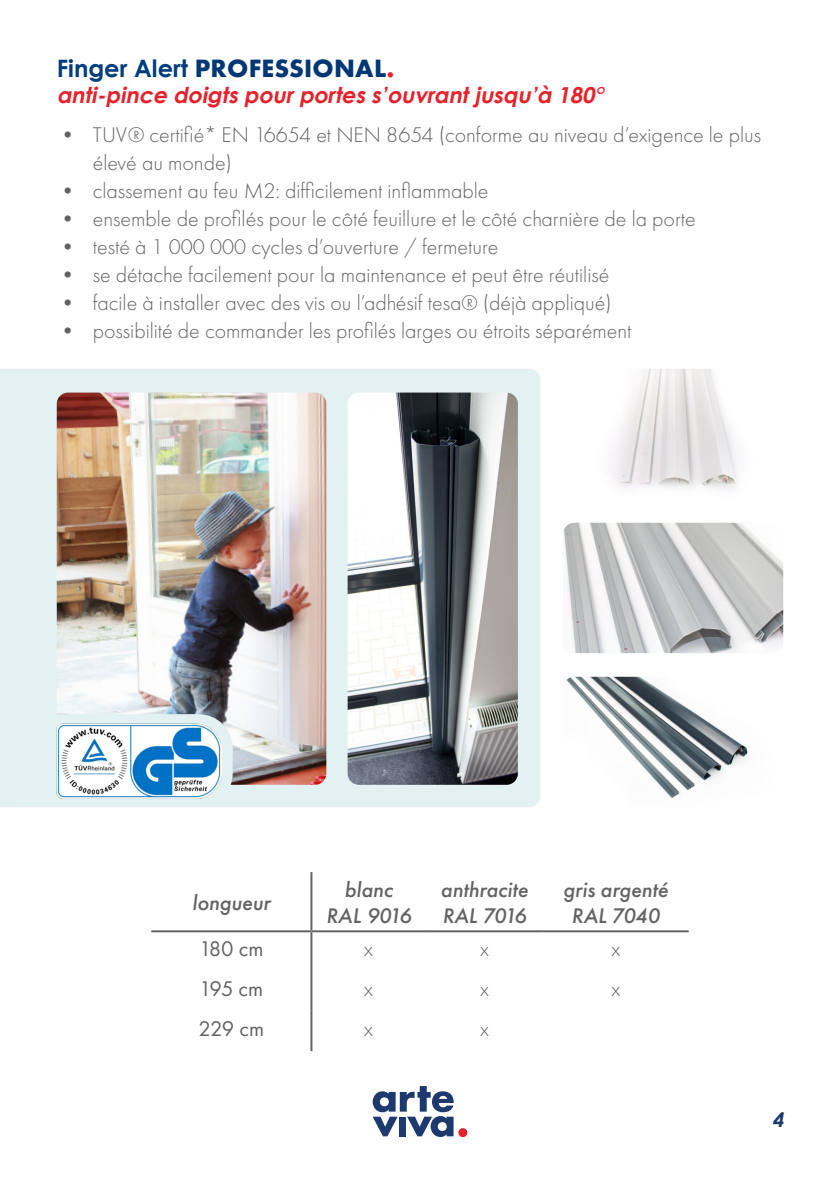
<style>
.page{position:relative;width:840px;height:1191px;background:#fff}
.page>*{position:absolute;margin:0;border:0;box-sizing:border-box;transform-origin:0 0}
.t1{font:700 26px "Futura PT";letter-spacing:.01em;color:#013775}
.t2{font:300 22px/28px "Futura PT";color:#636366}
.t3{font:italic 500 22px/26.4px "Futura PT";color:#636366;text-align:center}
.t4{font:italic 700 22px "Century Gothic";color:#e8212a}
.t5{font:22px "Futura PT";letter-spacing:-.035em;color:#636366}
.t6{font:italic 700 20px "Century Gothic";color:#1d396d}
.s1{font-family:"Century Gothic";font-size:24px;color:#013d7d}
.s2{color:#e8212a}
</style>
<div class="page">
<div style="left:0;top:369px;width:540px;height:438px;background:#e4f1f3"></div>
<img style="left:57px;top:392px;width:269px;height:393px">
<svg style="left:372px;top:1086px;width:81px;height:51px"></svg>
<div style="left:458px;top:1128px;width:9px;height:9px;background:#e8212a;border-radius:50%"></div>
<div style="left:0;top:714px;width:232px;height:93px;background:#e4f1f3"></div>
<img style="left:57px;top:723px;width:164px;height:75px">
<img style="left:347px;top:392px;width:170px;height:393px">
<img style="left:612px;top:369px;width:125px;height:121px">
<img style="left:566px;top:677px;width:182px;height:121px">
<img style="left:563px;top:523px;width:219px;height:130px">
<hr style="left:310px;top:872px;width:2px;height:58px;background:#636366">
<hr style="left:151px;top:930px;width:160px;height:2px;background:#636366">
<hr style="left:311px;top:930px;width:114px;height:2px;background:#636366">
<hr style="left:310px;top:932px;width:2px;height:39px;background:#636366">
<hr style="left:425px;top:930px;width:117px;height:2px;background:#636366">
<hr style="left:542px;top:930px;width:146px;height:2px;background:#636366">
<hr style="left:310px;top:971px;width:2px;height:39px;background:#636366">
<hr style="left:310px;top:1010px;width:2px;height:41px;background:#636366">
<p class="t1" style="left:57px;top:51px;width:339px"><span class="s1">Finger Alert</span> PROFESSIONAL<span class="s2">.</span></p>
<p class="t4" style="left:57px;top:78px;width:553px">anti-pince doigtspourportess’ouvrantjusqu’à 180°</p>
<p class="t2" style="left:93px;top:121px;width:669px;text-indent:-36px">• TUV® certifié* EN 16654 et NEN 8654 (conforme au niveau d’exigence le plus élevé au monde)</p>
<p class="t2" style="left:57px;top:177px;width:433px">• classement au feu M2: difficilement inflammable</p>
<p class="t2" style="left:57px;top:205px;width:640px">• ensemble de profilés pour le côté feuillure et le côté charnière de la porte</p>
<p class="t2" style="left:57px;top:233px;width:443px">• testé à 1 000 000 cycles d’ouverture / fermeture</p>
<p class="t2" style="left:57px;top:261px;width:554px">• se détache facilement pour la maintenance et peut être réutilisé</p>
<p class="t2" style="left:57px;top:289px;width:556px">• facile à installer avec des vis ou l’adhésif tesa® (déjà appliqué)</p>
<p class="t2" style="left:57px;top:317px;width:575px">• possibilité de commander les profilés larges ou étroits séparément</p>
<p class="t3" style="left:192px;top:889px;width:80px">longueur</p>
<p class="t3" style="left:326px;top:876px;width:86px">blanc<br>RAL 9016</p>
<p class="t3" style="left:440px;top:876px;width:89px">anthracite</p>
<p class="t3" style="left:442px;top:903px;width:85px">RAL 7016</p>
<p class="t3" style="left:563px;top:876px;width:106px">gris argenté</p>
<p class="t3" style="left:571px;top:903px;width:90px">RAL 7040</p>
<p class="t5" style="left:199px;top:935px;width:66px">180 cm</p>
<p class="t2" style="left:364px;top:935px;width:10px">x</p>
<p class="t2" style="left:479px;top:935px;width:10px">x</p>
<p class="t2" style="left:611px;top:935px;width:10px">x</p>
<p class="t5" style="left:199px;top:975px;width:66px">195 cm</p>
<p class="t2" style="left:364px;top:974px;width:10px">x</p>
<p class="t2" style="left:479px;top:974px;width:10px">x</p>
<p class="t2" style="left:611px;top:974px;width:10px">x</p>
<p class="t5" style="left:198px;top:1015px;width:67px">229 cm</p>
<p class="t2" style="left:364px;top:1014px;width:10px">x</p>
<p class="t2" style="left:479px;top:1014px;width:10px">x</p>
<p class="t6" style="left:771px;top:1104px;width:18px">4</p>
</div>
